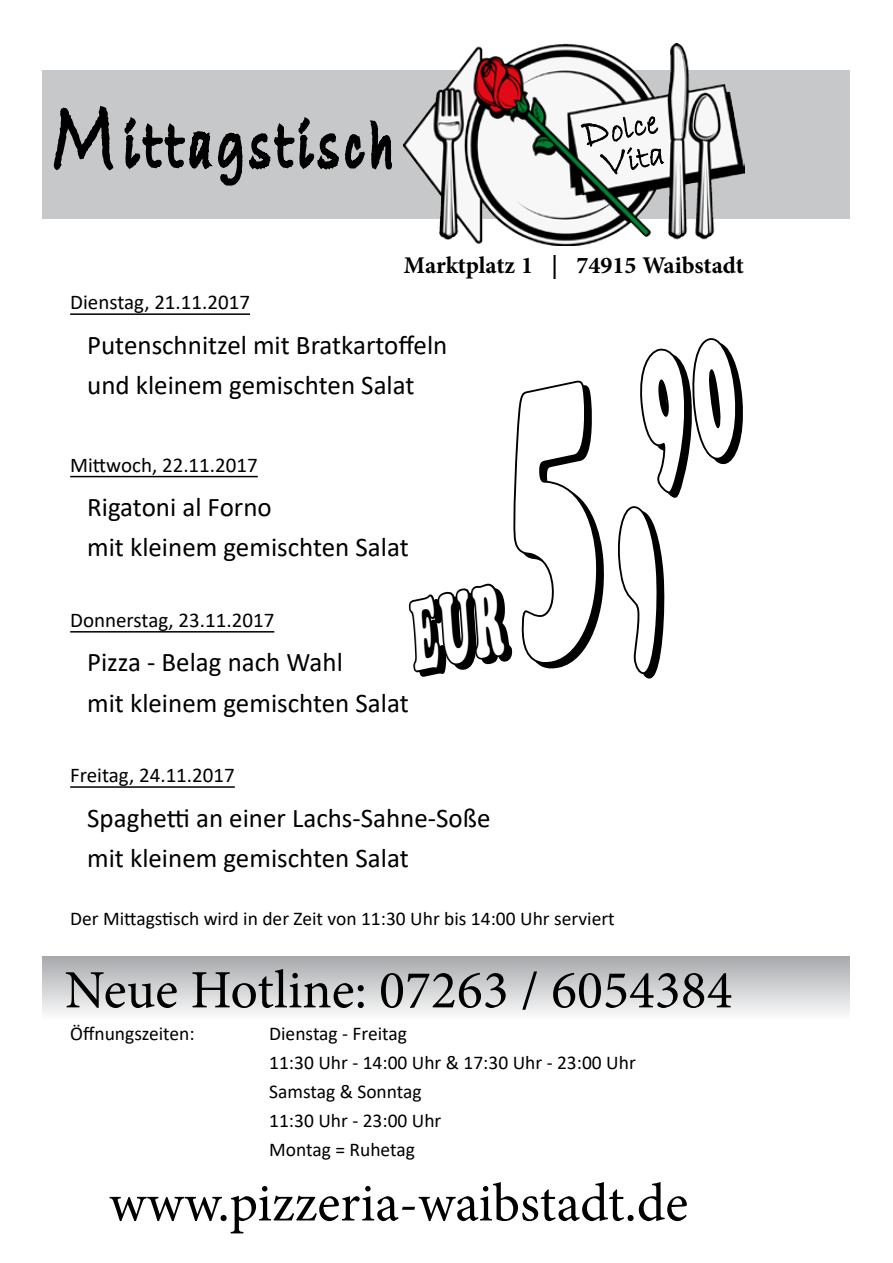
<style>
.page{position:relative;width:893px;height:1263px;background:#fff}
.page>*{position:absolute;margin:0;border:0;box-sizing:border-box;transform-origin:0 0}
.t1{font:387.3px "Cooper Black Std";color:#fff;scale:.36 1}
.t2{font:54px "Minion Pro";color:#000}
.t3{font:27px/40.3px "Calibri";color:#000}
.t4{font:700 24px "Minion Pro";letter-spacing:-.005em;color:#000}
.t5{font:21px "Calibri";color:#000}
.t6{font:19.5px/29px "Calibri";color:#000}
</style>
<div class="page">
<div style="left:43px;top:70px;width:807px;height:149px;background:#c7c8ca"></div>
<img style="left:404px;top:44px;width:340px;height:201px">
<svg style="left:53px;top:106px;width:61px;height:65px"></svg>
<svg style="left:124px;top:117px;width:268px;height:69px"></svg>
<svg style="left:580px;top:114px;width:85px;height:61px;background:#cacbca"></svg>
<div style="left:43px;top:956px;width:807px;height:63px;background:linear-gradient(to bottom,#a7a9ac,#fcfcfc)"></div>
<hr style="left:70px;top:313px;width:180px;height:2px;background:#000">
<hr style="left:70px;top:476px;width:188px;height:1px;background:#000">
<hr style="left:70px;top:631px;width:204px;height:1px;background:#000">
<hr style="left:70px;top:786px;width:165px;height:2px;background:#000">
<svg style="left:513px;top:380px;width:80px;height:289px"></svg>
<svg style="left:593px;top:338px;width:150px;height:341px"></svg>
<svg style="left:408px;top:579px;width:115px;height:98px"></svg>
<p class="t4" style="left:404px;top:249px;width:342px">Marktplatz 1 | 74915 Waibstadt</p>
<p class="t5" style="left:70px;top:288px;width:181px">Dienstag, 21.11.2017</p>
<p class="t3" style="left:87px;top:324px;width:362px">Putenschnitzel mit Bratkartoffeln und kleinem gemischten Salat</p>
<p class="t5" style="left:70px;top:450px;width:189px">Mittwoch, 22.11.2017</p>
<p class="t3" style="left:87px;top:486px;width:323px">Rigatoni al Forno<br>mit kleinem gemischten Salat</p>
<p class="t5" style="left:70px;top:605px;width:206px">Donnerstag, 23.11.2017</p>
<p class="t3" style="left:87px;top:641px;width:323px">Pizza - Belag nach Wahl<br>mit kleinem gemischten Salat</p>
<h1 class="t1" style="left:441px;top:265px;width:708px;rotate:-12deg">5,<sup>90</sup></h1>
<p class="t5" style="left:70px;top:760px;width:166px">Freitag, 24.11.2017</p>
<p class="t3" style="left:87px;top:797px;width:405px">Spaghetti an einer Lachs-Sahne-Soße mit kleinem gemischten Salat</p>
<p class="t6" style="left:70px;top:903px;width:546px">Der Mittagstisch wird in der Zeit von 11:30 Uhr bis 14:00 Uhr serviert</p>
<h2 class="t2" style="left:65px;top:954px;width:669px">Neue Hotline: 07263 / 6054384</h2>
<p class="t6" style="left:70px;top:1019px;width:126px">Öffnungszeiten:</p>
<p class="t6" style="left:269px;top:1019px;width:368px">Dienstag - Freitag<br>11:30 Uhr - 14:00 Uhr &amp; 17:30 Uhr - 23:00 Uhr<br>Samstag &amp; Sonntag<br>11:30 Uhr - 23:00 Uhr<br>Montag = Ruhetag</p>
<h2 class="t2" style="left:109px;top:1167px;width:581px">www.pizzeria-waibstadt.de</h2>
</div>
